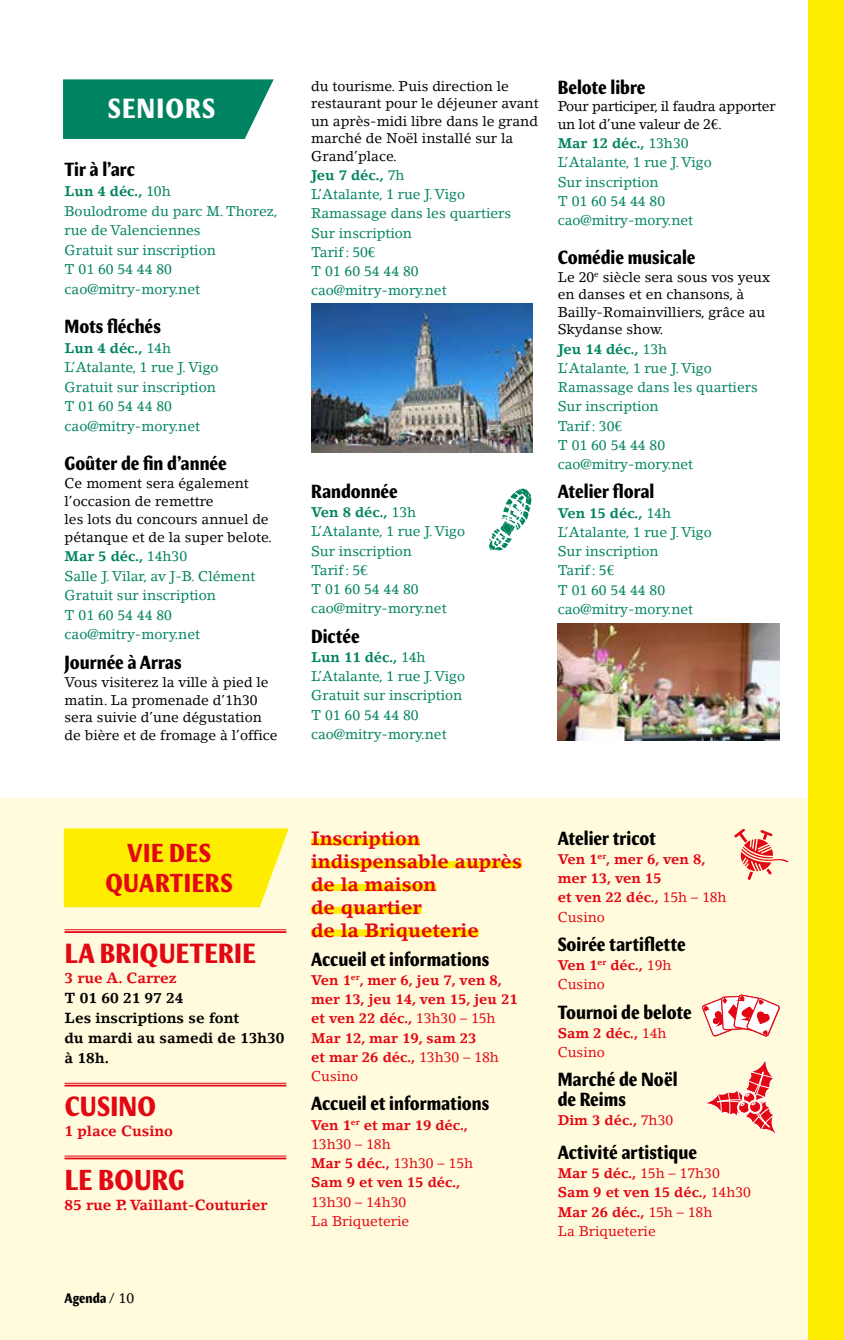
<style>
.page{position:relative;width:844px;height:1340px;background:#fff}
.page>*{position:absolute;margin:0;border:0;box-sizing:border-box;transform-origin:0 0}
.t1{font:700 condensed 29.05px "Meadow Pro";letter-spacing:.01em;color:#e30613}
.t2{font:700 condensed 28px "Meadow Pro";letter-spacing:.01em;color:#e30613}
.t3{font:700 condensed 28px "Meadow Pro";letter-spacing:.04em;color:#fff}
.t4{font:700 condensed 26.25px/29.8px "Meadow Pro";letter-spacing:.02em;color:#e30613;text-align:center}
.t5{font:700 condensed 19.25px/19.2px "Meadow Pro";color:#000}
.t6{font:700 19.25px/22.8px "Lino Letter";color:#e30613}
.t7{font:700 14.53px/19.9px "Lino Letter";color:#000}
.t8{font:700 14.53px "Lino Letter";color:#e30613}
.t9{font:14px/19.2px "Lino Letter";color:#008360}
.t10{font:14px/17.5px "Lino Letter";color:#000}
.t11{font:700 14px/19.2px "Lino Letter";color:#e30613}
.t12{font:14px/17.5px "Lino Letter";letter-spacing:-.02em;color:#000}
.t13{font:14px/19.2px "Lino Letter";color:#e30613}
.t14{font:700 condensed 14px "Meadow Pro";color:#000}
.s1{font-weight:700}
.s2{font-weight:400}
.s3{font-family:"Lino Letter";font-weight:400;font-stretch:normal}
</style>
<div class="page">
<img style="left:311px;top:304px;width:221px;height:148px">
<div style="left:0;top:798px;width:843px;height:541px;background:#fffbdc"></div>
<div style="left:808px;top:0;width:35px;height:1339px;background:#ffed00"></div>
<svg style="left:700px;top:1057px;width:80px;height:81px"></svg>
<svg style="left:63px;top:79px;width:210px;height:60px;background:#118b6a"></svg>
<svg style="left:734px;top:828px;width:54px;height:52px"></svg>
<svg style="left:489px;top:488px;width:42px;height:64px"></svg>
<img style="left:557px;top:624px;width:222px;height:116px">
<hr style="left:64px;top:929px;width:222px;height:1px;background:#e30613">
<hr style="left:64px;top:931px;width:222px;height:2px;background:#e30613">
<hr style="left:64px;top:1082px;width:222px;height:1px;background:#e30613">
<hr style="left:64px;top:1084px;width:222px;height:2px;background:#e30613">
<hr style="left:64px;top:1155px;width:222px;height:1px;background:#e30613">
<hr style="left:64px;top:1157px;width:222px;height:2px;background:#e30613">
<div style="left:64px;top:828px;width:224px;height:79px;background:#ffed00"></div>
<div style="left:311px;top:838px;width:109px;height:7px;background:#ffed00"></div>
<div style="left:311px;top:861px;width:211px;height:7px;background:#ffed00"></div>
<div style="left:311px;top:884px;width:125px;height:7px;background:#ffed00"></div>
<div style="left:311px;top:906px;width:110px;height:7px;background:#ffed00"></div>
<div style="left:311px;top:929px;width:167px;height:7px;background:#ffed00"></div>
<svg style="left:702px;top:994px;width:77px;height:43px"></svg>
<h2 class="t3" style="left:108px;top:92px;width:109px">SENIORS</h2>
<h3 class="t5" style="left:64px;top:160px;width:72px">Tir à l’arc</h3>
<p class="t9" style="left:64px;top:181px;width:215px"><span class="s1">Lun 4 déc.,</span> 10h<br>Boulodrome du parc M. Thorez, rue de Valenciennes<br>Gratuit sur inscription<br>T 01 60 54 44 80 cao@mitry-mory.net</p>
<h3 class="t5" style="left:64px;top:317px;width:98px">Mots fléchés</h3>
<p class="t9" style="left:64px;top:338px;width:155px"><span class="s1">Lun 4 déc.,</span> 14h<br>L’Atalante, 1 rue J.Vigo<br>Gratuit sur inscription<br>T 01 60 54 44 80 cao@mitry-mory.net</p>
<h3 class="t5" style="left:64px;top:454px;width:164px">Goûter de fin d’année</h3>
<p class="t10" style="left:64px;top:474px;width:209px">Ce moment sera également l’occasion de remettre<br>les lots du concours annuel de pétanque et de la super belote.</p>
<p class="t9" style="left:64px;top:546px;width:192px"><span class="s1">Mar 5 déc.,</span> 14h30<br>Salle J. Vilar, av J-B. Clément<br>Gratuit sur inscription<br>T 01 60 54 44 80 cao@mitry-mory.net</p>
<h3 class="t5" style="left:64px;top:652px;width:118px">Journée à Arras</h3>
<p class="t10" style="left:64px;top:673px;width:214px">Vous visiterez la ville à pied le matin. La promenade d’1h30 sera suivie d’une dégustation de bière et de fromage à l’office</p>
<p class="t10" style="left:311px;top:77px;width:229px">du tourisme. Puis direction le restaurant pour le déjeuner avant un après-midi libre dans le grand marché de Noël installé sur la<br>Grand’place.</p>
<p class="t9" style="left:311px;top:165px;width:201px"><span class="s1">Jeu 7 déc.,</span> 7h<br>L’Atalante, 1 rue J. Vigo<br>Ramassage dans les quartiers<br>Sur inscription<br>Tarif: 50€<br>T 01 60 54 44 80 cao@mitry-mory.net</p>
<h3 class="t5" style="left:311px;top:481px;width:88px">Randonnée</h3>
<p class="t9" style="left:311px;top:502px;width:155px"><span class="s1">Ven 8 déc.,</span> 13h<br>L’Atalante, 1 rue J.Vigo<br>Sur inscription<br>Tarif: 5€<br>T 01 60 54 44 80 cao@mitry-mory.net</p>
<h3 class="t5" style="left:311px;top:626px;width:50px">Dictée</h3>
<p class="t9" style="left:311px;top:647px;width:155px"><span class="s1">Lun 11 déc.,</span> 14h<br>L’Atalante, 1 rue J. Vigo<br>Gratuit sur inscription<br>T 01 60 54 44 80 cao@mitry-mory.net</p>
<h3 class="t5" style="left:557px;top:78px;width:89px">Belote libre</h3>
<p class="t12" style="left:557px;top:98px;width:219px">Pour participer, il faudra apporter un lot d’une valeur de 2€.</p>
<p class="t9" style="left:557px;top:133px;width:155px"><span class="s1">Mar 12 déc.,</span> 13h30<br>L’Atalante, 1 rue J. Vigo<br>Sur inscription<br>T 01 60 54 44 80 cao@mitry-mory.net</p>
<h3 class="t5" style="left:557px;top:248px;width:139px">Comédie musicale</h3>
<p class="t10" style="left:557px;top:268px;width:214px">Le 20<sup>e</sup> siècle sera sous vos yeux en danses et en chansons, à<br>Bailly-Romainvilliers, grâce au<br>Skydanse show.</p>
<p class="t9" style="left:557px;top:339px;width:201px"><span class="s1">Jeu 14 déc.,</span> 13h<br>L’Atalante, 1 rue J. Vigo<br>Ramassage dans les quartiers<br>Sur inscription<br>Tarif: 30€<br>T 01 60 54 44 80 cao@mitry-mory.net</p>
<h3 class="t5" style="left:557px;top:482px;width:98px">Atelier floral</h3>
<p class="t9" style="left:557px;top:503px;width:155px"><span class="s1">Ven 15 déc.,</span> 14h<br>L’Atalante, 1 rue J.Vigo<br>Sur inscription<br>Tarif: 5€<br>T 01 60 54 44 80 cao@mitry-mory.net</p>
<h3 class="t4" style="left:105px;top:838px;width:129px">VIE DES<br>QUARTIERS</h3>
<h3 class="t6" style="left:311px;top:827px;width:212px">Inscription indispensable auprès de la maison<br>de quartier<br>de la Briqueterie</h3>
<h3 class="t5" style="left:311px;top:949px;width:180px">Accueil et informations</h3>
<p class="t11" style="left:311px;top:970px;width:208px">Ven 1<sup>er</sup>, mer 6, jeu 7, ven 8, mer 13, jeu 14, ven 15, jeu 21 et ven 22 déc., <span class="s2">13h30 – 15h<br></span>Mar 12, mar 19, sam 23<br>et mar 26 déc., <span class="s2">13h30 – 18h<br>Cusino</span></p>
<h3 class="t5" style="left:311px;top:1094px;width:180px">Accueil et informations</h3>
<p class="t11" style="left:311px;top:1115px;width:163px">Ven 1<sup>er</sup> et mar 19 déc.,<br><span class="s2">13h30 – 18h<br></span>Mar 5 déc., <span class="s2">13h30 – 15h<br></span>Sam 9 et ven 15 déc.,</p>
<p class="t13" style="left:311px;top:1192px;width:100px">13h30 – 14h30<br>La Briqueterie</p>
<h2 class="t2" style="left:65px;top:936px;width:192px">LA BRIQUETERIE</h2>
<p class="t8" style="left:64px;top:968px;width:113px">3 rue A. Carrez</p>
<p class="t7" style="left:64px;top:987px;width:221px">T 01 60 21 97 24<br>Les inscriptions se font<br>du mardi au samedi de 13h30 à 18h.</p>
<h2 class="t2" style="left:65px;top:1089px;width:93px">CUSINO</h2>
<p class="t8" style="left:64px;top:1122px;width:110px">1 place Cusino</p>
<h1 class="t1" style="left:65px;top:1163px;width:121px">LE BOURG</h1>
<p class="t8" style="left:64px;top:1196px;width:204px">85 rue P. Vaillant-Couturier</p>
<p class="t14" style="left:64px;top:1290px;width:71px">Agenda <span class="s3">/ 10</span></p>
<h3 class="t5" style="left:557px;top:828px;width:100px">Atelier tricot</h3>
<p class="t11" style="left:557px;top:849px;width:170px">Ven 1<sup>er</sup>, mer 6, ven 8, mer 13, ven 15<br>et ven 22 déc., <span class="s2">15h – 18h<br>Cusino</span></p>
<h3 class="t5" style="left:557px;top:934px;width:130px">Soirée tartiflette</h3>
<p class="t11" style="left:557px;top:955px;width:115px">Ven 1<sup>er</sup> déc., <span class="s2">19h<br>Cusino</span></p>
<h3 class="t5" style="left:557px;top:1002px;width:135px">Tournoi de belote</h3>
<p class="t11" style="left:557px;top:1023px;width:110px">Sam 2 déc., <span class="s2">14h<br>Cusino</span></p>
<h3 class="t5" style="left:557px;top:1070px;width:121px">Marché de Noël de Reims</h3>
<p class="t11" style="left:557px;top:1110px;width:117px">Dim 3 déc., <span class="s2">7h30</span></p>
<h3 class="t5" style="left:557px;top:1142px;width:141px">Activité artistique</h3>
<p class="t11" style="left:557px;top:1163px;width:195px">Mar 5 déc., <span class="s2">15h – 17h30<br></span>Sam 9 et ven 15 déc., <span class="s2">14h30<br></span>Mar 26 déc., <span class="s2">15h – 18h<br>La Briqueterie</span></p>
</div>
